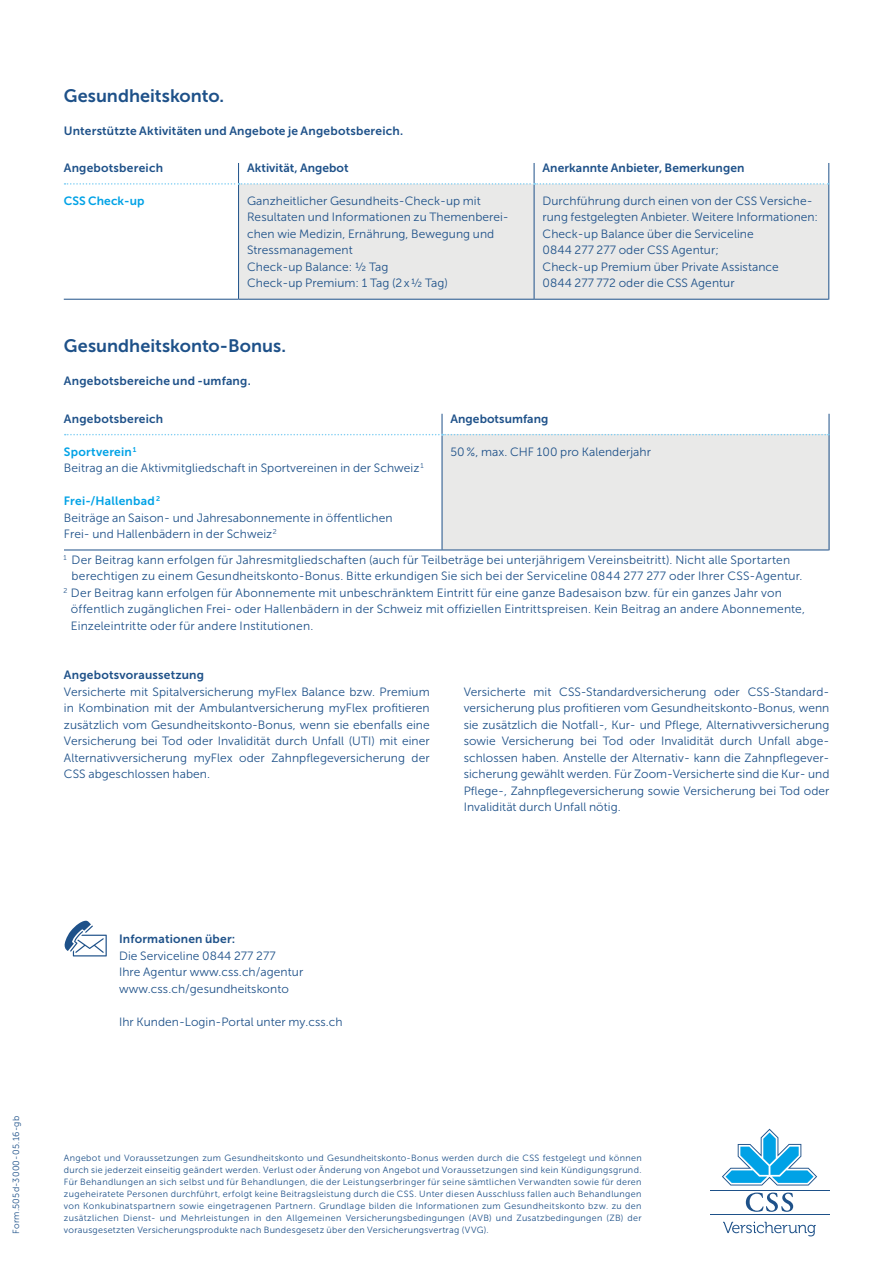
<style>
.page{position:relative;width:893px;height:1263px;background:#fff}
.page>*{position:absolute;margin:0;border:0;box-sizing:border-box;transform-origin:0 0}
.t1{font:18px "Museo Sans 700";letter-spacing:.005em;color:#1e5189}
.t2{font:12px/16.5px "Museo Sans 300";letter-spacing:.005em;color:#1e5189}
.t3{font:12px "Museo Sans 700";letter-spacing:.015em;color:#1e5189}
.t4{font:12px "Museo Sans 700";letter-spacing:.015em;color:#00a2e6}
.t5{font:9px/12px "Museo Sans 300";letter-spacing:.035em;color:#1e5189;text-align:justify}
</style>
<div class="page">
<svg style="left:723px;top:1222px;width:93px;height:14px"></svg>
<hr style="left:710px;top:1214px;width:119px;height:1px;background:#1e5189">
<hr style="left:710px;top:1190px;width:119px;height:1px;background:#1e5189">
<svg style="left:722px;top:1129px;width:95px;height:56px"></svg>
<svg style="left:746px;top:1192px;width:47px;height:20px"></svg>
<div style="left:442px;top:435px;width:387px;height:115px;background:#e9e9e8"></div>
<hr style="left:442px;top:435px;width:1px;height:115px;background:#1e5189">
<hr style="left:829px;top:435px;width:1px;height:115px;background:#1e5189">
<hr style="left:64px;top:550px;width:378px;height:1px;background:#1e5189">
<hr style="left:442px;top:550px;width:387px;height:1px;background:#1e5189">
<svg style="left:65px;top:414px;width:765px;height:21px"></svg>
<div style="left:239px;top:185px;width:589px;height:114px;background:#e9e9e8"></div>
<hr style="left:238px;top:185px;width:1px;height:114px;background:#1e5189">
<hr style="left:534px;top:185px;width:1px;height:114px;background:#1e5189">
<hr style="left:828px;top:184px;width:1px;height:116px;background:#1e5189">
<svg style="left:65px;top:163px;width:764px;height:22px"></svg>
<hr style="left:64px;top:299px;width:175px;height:1px;background:#1e5189">
<hr style="left:239px;top:299px;width:295px;height:1px;background:#1e5189">
<hr style="left:534px;top:299px;width:294px;height:1px;background:#1e5189">
<svg style="left:64px;top:921px;width:43px;height:35px"></svg>
<h1 class="t1" style="left:64px;top:85px;width:162px">Gesundheitskonto.</h1>
<p class="t3" style="left:64px;top:124px;width:341px">Unterstützte Aktivitäten und Angebote je Angebotsbereich.</p>
<p class="t3" style="left:64px;top:161px;width:101px">Angebotsbereich</p>
<p class="t3" style="left:247px;top:161px;width:103px">Aktivität, Angebot</p>
<p class="t3" style="left:543px;top:161px;width:203px">Anerkannte Anbieter, Bemerkungen</p>
<p class="t4" style="left:64px;top:194px;width:82px">CSS Check-up</p>
<p class="t2" style="left:247px;top:192px;width:263px">Ganzheitlicher Gesundheits-Check-up mit Resultaten und Informationen zu Themenberei&shy;chen wie Medizin, Ernährung, Bewegung und Stressmanagement<br>Check-up Balance: ½ Tag<br>Check-up Premium: 1 Tag (2 x½ Tag)</p>
<p class="t2" style="left:543px;top:192px;width:277px">Durchführung durch einen von der CSS Versiche&shy;rung festgelegten Anbieter. Weitere Informationen:<br>Check-up Balance über die Serviceline<br>0844 277 277 oder CSS Agentur;<br>Check-up Premium über Private Assistance<br>0844 277 772 oder die CSS Agentur</p>
<h1 class="t1" style="left:64px;top:336px;width:224px">Gesundheitskonto-Bonus.</h1>
<p class="t3" style="left:64px;top:374px;width:188px">Angebotsbereiche und -umfang.</p>
<p class="t3" style="left:64px;top:412px;width:101px">Angebotsbereich</p>
<p class="t3" style="left:451px;top:412px;width:99px">Angebotsumfang</p>
<p class="t4" style="left:64px;top:445px;width:74px">Sportverein<sup>1</sup></p>
<p class="t2" style="left:64px;top:460px;width:361px">Beitrag an die Aktivmitgliedschaft in Sportvereinen in der Schweiz<sup>1</sup></p>
<p class="t4" style="left:64px;top:494px;width:98px">Frei-/Hallenbad <sup>2</sup></p>
<p class="t2" style="left:64px;top:509px;width:330px">Beiträge an Saison- und Jahresabonnemente in öffentlichen<br>Frei- und Hallenbädern in der Schweiz<sup>2</sup></p>
<p class="t2" style="left:451px;top:443px;width:202px">50 %, max. CHF 100 pro Kalenderjahr</p>
<p class="t2" style="left:64px;top:551px;width:728px"><sup>1</sup> Der Beitrag kann erfolgen für Jahresmitgliedschaften (auch für Teilbeträge bei unterjährigem Vereinsbeitritt). Nicht alle Sportarten</p>
<p class="t2" style="left:72px;top:568px;width:732px">berechtigen zu einem Gesundheitskonto-Bonus. Bitte erkundigen Sie sich bei der Serviceline 0844 277 277 oder Ihrer CSS-Agentur.</p>
<p class="t2" style="left:64px;top:584px;width:720px"><sup>2</sup> Der Beitrag kann erfolgen für Abonnemente mit unbeschränktem Eintritt für eine ganze Badesaison bzw. für ein ganzes Jahr von</p>
<p class="t2" style="left:71px;top:601px;width:735px">öffentlich zugänglichen Frei- oder Hallenbädern in der Schweiz mit offiziellen Eintrittspreisen. Kein Beitrag an andere Abonnemente,</p>
<p class="t2" style="left:71px;top:617px;width:244px">Einzeleintritte oder für andere Institutionen.</p>
<p class="t3" style="left:64px;top:668px;width:142px">Angebotsvoraussetzung</p>
<p class="t2" style="left:64px;top:683px;width:367px;text-align:justify">Versicherte mit Spitalversicherung myFlex Balance bzw. Premium in Kombination mit der Ambulantversicherung myFlex profitieren zusätzlich vom Gesundheitskonto-Bonus, wenn sie ebenfalls eine Versicherung bei Tod oder Invalidität durch Unfall (UTI) mit einer Alternativversicherung myFlex oder Zahnpflegeversicherung der CSS abgeschlossen haben.</p>
<p class="t2" style="left:464px;top:683px;width:367px;text-align:justify">Versicherte mit CSS-Standardversicherung oder CSS-Standard&shy;versicherung plus profitieren vom Gesundheitskonto-Bonus, wenn sie zusätzlich die Notfall-, Kur- und Pflege, Alternativversicherung sowie Versicherung bei Tod oder Invalidität durch Unfall abge&shy;schlossen haben. Anstelle der Alternativ- kann die Zahnpflegever&shy;sicherung gewählt werden. Für Zoom-Versicherte sind die Kur- und Pflege-, Zahnpflegeversicherung sowie Versicherung bei Tod oder Invalidität durch Unfall nötig.</p>
<p class="t5" style="left:10px;top:1234px;width:119px;rotate:-90deg">Form.505d-3000-05.16-gb</p>
<p class="t3" style="left:119px;top:932px;width:118px">Informationen über:</p>
<p class="t2" style="left:119px;top:947px;width:186px">Die Serviceline 0844 277 277<br>Ihre Agentur www.css.ch/agentur www.css.ch/gesundheitskonto</p>
<p class="t2" style="left:119px;top:1013px;width:225px">Ihr Kunden-Login-Portal unter my.css.ch</p>
<p class="t5" style="left:64px;top:1152px;width:579px">Angebot und Voraussetzungen zum Gesundheitskonto und Gesundheitskonto-Bonus werden durch die CSS festgelegt und können durch sie jederzeit einseitig geändert werden. Verlust oder Änderung von Angebot und Voraussetzungen sind kein Kündigungsgrund.<br>Für Behandlungen an sich selbst und für Behandlungen, die der Leistungserbringer für seine sämtlichen Verwandten sowie für deren zugeheiratete Personen durchführt, erfolgt keine Beitragsleistung durch die CSS. Unter diesen Ausschluss fallen auch Behandlungen von Konkubinatspartnern sowie eingetragenen Partnern. Grundlage bilden die Informationen zum Gesundheitskonto bzw. zu den zusätzlichen Dienst- und Mehrleistungen in den Allgemeinen Versicherungsbedingungen (AVB) und Zusatzbedingungen (ZB) der vorausgesetzten Versicherungsprodukte nach Bundesgesetz über den Versicherungsvertrag (VVG).</p>
</div>
